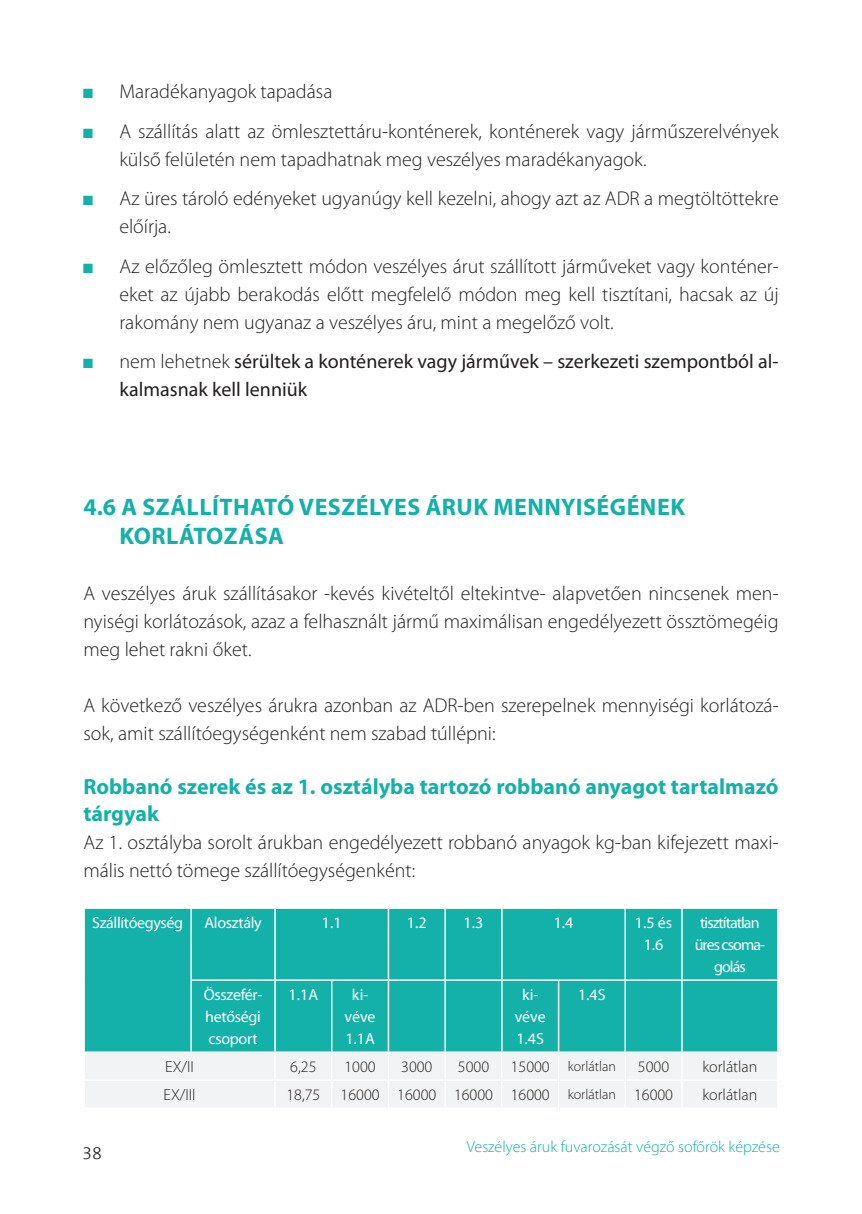
<style>
.page{position:relative;width:862px;height:1214px;background:#fff}
.page>*{position:absolute;margin:0;border:0;box-sizing:border-box;transform-origin:0 0}
.Fließtext{font:700 24px "Myriad Pro";letter-spacing:.02em;color:#13b1a8}
.Fließtext-2{font:700 22px/26.4px "Myriad Pro";color:#13b1a8}
.Fließtext-3{font:300 20px/28px "Myriad Pro";color:#231f20}
.t1{font:20px/28px "Myriad Pro";color:#231f20}
.t2{font:300 18px "The Sans B3";color:#231f20}
.t3{font:16px/22px "Myriad Pro";letter-spacing:-.02em;color:#fff;text-align:center}
.t4{font:300 16px "Myriad Pro";color:#231f20}
.t5{font:300 16px "Myriad Pro";color:#13b1a8}
.t6{font:16px/22px "Myriad Pro";letter-spacing:-.06em;color:#fff;text-align:center}
.t7{font:300 14px "Myriad Pro";color:#231f20}
.s1{font-family:"Arial Narrow";font-weight:400;color:#13b1a8}
.s2{font-family:"Arial Narrow";color:#13b1a8}
.s3{font-weight:300}
</style>
<div class="page">
<div style="left:85px;top:908px;width:692px;height:143px;background:#13b1a8"></div>
<hr style="left:190px;top:908px;width:2px;height:71px;background:#fff">
<hr style="left:274px;top:908px;width:2px;height:71px;background:#fff">
<hr style="left:388px;top:908px;width:1px;height:71px;background:#fff">
<hr style="left:444px;top:908px;width:2px;height:71px;background:#fff">
<hr style="left:501px;top:908px;width:1px;height:71px;background:#fff">
<hr style="left:624px;top:908px;width:2px;height:71px;background:#fff">
<hr style="left:681px;top:908px;width:1px;height:71px;background:#fff">
<hr style="left:190px;top:979px;width:85px;height:1px;background:#fff">
<hr style="left:190px;top:980px;width:2px;height:71px;background:#fff">
<hr style="left:275px;top:979px;width:57px;height:1px;background:#fff">
<hr style="left:274px;top:980px;width:2px;height:71px;background:#fff">
<hr style="left:332px;top:979px;width:56px;height:1px;background:#fff">
<hr style="left:331px;top:980px;width:1px;height:71px;background:#fff">
<hr style="left:388px;top:979px;width:57px;height:1px;background:#fff">
<hr style="left:388px;top:980px;width:1px;height:71px;background:#fff">
<hr style="left:445px;top:979px;width:57px;height:1px;background:#fff">
<hr style="left:444px;top:980px;width:2px;height:71px;background:#fff">
<hr style="left:502px;top:979px;width:56px;height:1px;background:#fff">
<hr style="left:501px;top:980px;width:1px;height:71px;background:#fff">
<hr style="left:558px;top:979px;width:67px;height:1px;background:#fff">
<hr style="left:558px;top:980px;width:1px;height:71px;background:#fff">
<hr style="left:625px;top:979px;width:57px;height:1px;background:#fff">
<hr style="left:624px;top:980px;width:2px;height:71px;background:#fff">
<hr style="left:682px;top:979px;width:96px;height:1px;background:#fff">
<hr style="left:681px;top:980px;width:1px;height:71px;background:#fff">
<div style="left:85px;top:1053px;width:692px;height:54px;background:#f2f3f4"></div>
<p class="Fließtext-3" style="left:83px;top:78px;width:251px"><span class="s1">■</span> Maradékanyagok tapadása</p>
<p class="Fließtext-3" style="left:119px;top:117px;width:661px;text-indent:-36px"><span class="s1">■</span> A szállítás alatt az ömlesztettáru-konténerek, konténerek vagy járműszerelvények külső felületén nem tapadhatnak meg veszélyes maradékanyagok.</p>
<p class="Fließtext-3" style="left:119px;top:185px;width:661px;text-indent:-36px"><span class="s1">■</span> Az üres tároló edényeket ugyanúgy kell kezelni, ahogy azt az ADR a megtöltöttekre előírja.</p>
<p class="Fließtext-3" style="left:119px;top:252px;width:661px;text-align:justify;text-indent:-36px"><span class="s1">■</span> Az előzőleg ömlesztett módon veszélyes árut szállított járműveket vagy konténer&shy;eket az újabb berakodás előtt megfelelő módon meg kell tisztítani, hacsak az új rakomány nem ugyanaz a veszélyes áru, mint a megelőző volt.</p>
<p class="t1" style="left:119px;top:347px;width:661px;text-indent:-36px"><span class="s2">■</span> <span class="s3">nem lehetnek</span> sérültek a konténerek vagy járművek – szerkezeti szempontból al&shy;kalmasnak kell lenniük</p>
<p class="Fließtext" style="left:83px;top:491px;width:603px">4.6 A SZÁLLÍTHATÓ VESZÉLYES ÁRUK MENNYISÉGÉNEK</p>
<p class="Fließtext" style="left:119px;top:520px;width:166px">KORLÁTOZÁSA</p>
<p class="Fließtext-3" style="left:83px;top:579px;width:697px;text-align:justify">A veszélyes áruk szállításakor -kevés kivételtől eltekintve- alapvetően nincsenek men&shy;nyiségi korlátozások, azaz a felhasznált jármű maximálisan engedélyezett össztömegéig meg lehet rakni őket.</p>
<p class="Fließtext-3" style="left:83px;top:691px;width:697px">A következő veszélyes árukra azonban az ADR-ben szerepelnek mennyiségi korlátozá&shy;sok, amit szállítóegységenként nem szabad túllépni:</p>
<p class="Fließtext-2" style="left:83px;top:772px;width:697px">Robbanó szerek és az 1. osztályba tartozó robbanó anyagot tartalmazó tárgyak</p>
<p class="Fließtext-3" style="left:83px;top:828px;width:697px">Az 1. osztályba sorolt árukban engedélyezett robbanó anyagok kg-ban kifejezett maxi&shy;mális nettó tömege szállítóegységenként:</p>
<p class="t3" style="left:92px;top:911px;width:93px">Szállítóegység</p>
<p class="t3" style="left:204px;top:911px;width:59px">Alosztály</p>
<p class="t3" style="left:322px;top:911px;width:21px">1.1</p>
<p class="t3" style="left:407px;top:911px;width:21px">1.2</p>
<p class="t3" style="left:464px;top:911px;width:21px">1.3</p>
<p class="t3" style="left:554px;top:911px;width:21px">1.4</p>
<p class="t3" style="left:635px;top:911px;width:39px">1.5 és<br>1.6</p>
<p class="t6" style="left:695px;top:911px;width:72px">tisztítatlan üres csoma&shy;golás</p>
<p class="t3" style="left:204px;top:983px;width:60px;text-align:justify">Összefér&shy;hetőségi csoport</p>
<p class="t3" style="left:289px;top:983px;width:31px">1.1A</p>
<p class="t3" style="left:344px;top:983px;width:33px">ki&shy;véve<br>1.1A</p>
<p class="t3" style="left:515px;top:983px;width:33px">ki&shy;véve<br>1.4S</p>
<p class="t3" style="left:578px;top:983px;width:29px">1.4S</p>
<p class="t4" style="left:165px;top:1057px;width:30px">EX/II</p>
<p class="t4" style="left:290px;top:1057px;width:28px">6,25</p>
<p class="t4" style="left:344px;top:1057px;width:33px">1000</p>
<p class="t4" style="left:401px;top:1057px;width:33px">3000</p>
<p class="t4" style="left:458px;top:1057px;width:33px">5000</p>
<p class="t4" style="left:511px;top:1057px;width:41px">15000</p>
<p class="t7" style="left:568px;top:1058px;width:50px">korlátlan</p>
<p class="t4" style="left:638px;top:1057px;width:33px">5000</p>
<p class="t4" style="left:702px;top:1057px;width:57px">korlátlan</p>
<p class="t4" style="left:164px;top:1085px;width:33px">EX/III</p>
<p class="t4" style="left:286px;top:1085px;width:36px">18,75</p>
<p class="t4" style="left:340px;top:1085px;width:41px">16000</p>
<p class="t4" style="left:397px;top:1085px;width:41px">16000</p>
<p class="t4" style="left:454px;top:1085px;width:41px">16000</p>
<p class="t4" style="left:511px;top:1085px;width:41px">16000</p>
<p class="t7" style="left:568px;top:1086px;width:50px">korlátlan</p>
<p class="t4" style="left:634px;top:1085px;width:41px">16000</p>
<p class="t4" style="left:702px;top:1085px;width:57px">korlátlan</p>
<p class="t2" style="left:82px;top:1143px;width:21px">38</p>
<p class="t5" style="left:467px;top:1138px;width:314px">Veszélyes áruk fuvarozását végző sofőrök képzése</p>
</div>
